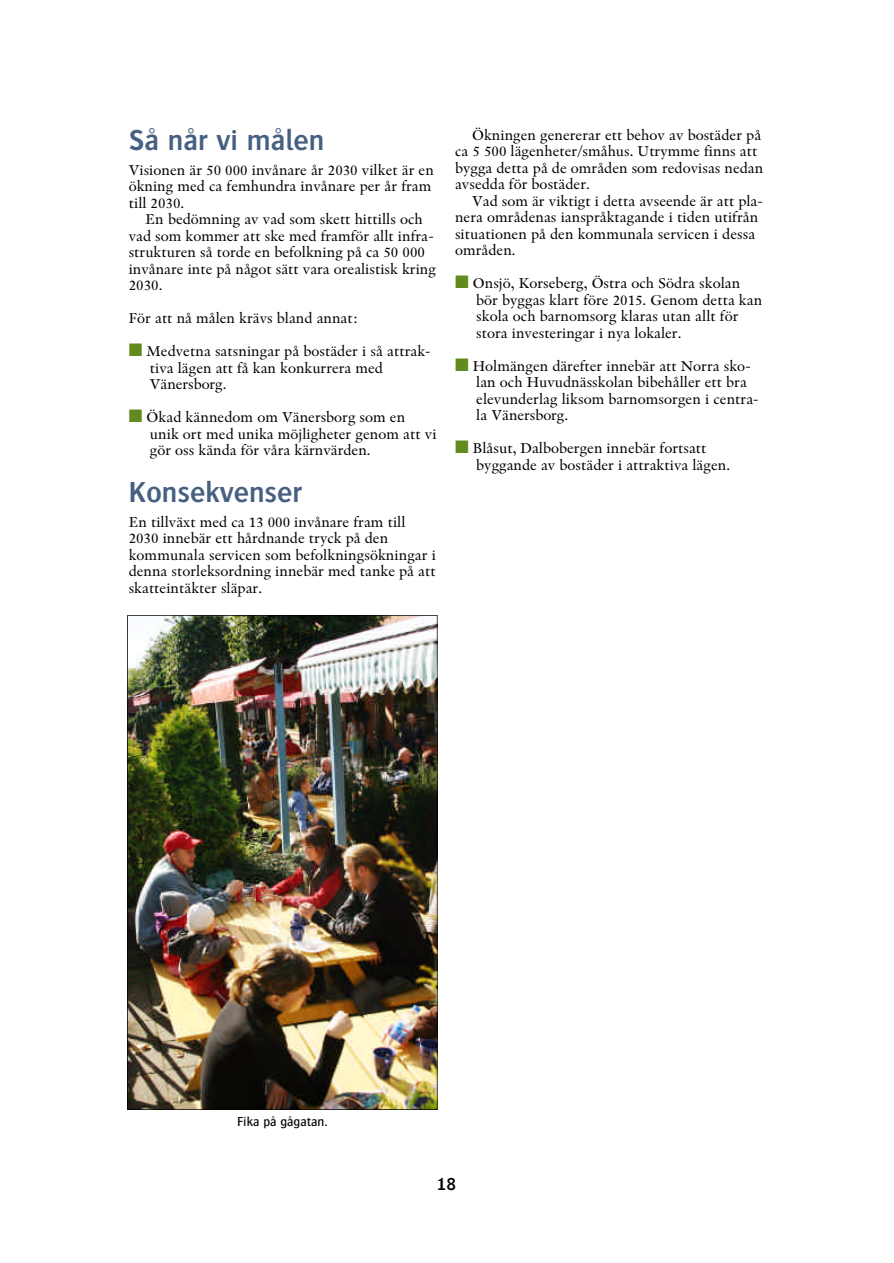
<style>
.page{position:relative;width:894px;height:1263px;background:#fff}
.page>*{position:absolute;margin:0;border:0;box-sizing:border-box;transform-origin:0 0}
.t1{font:600 30px "Bosis";color:#476081}
.t2{font:600 18px "Bosis";color:#000}
.t3{font:15px/16.5px "Indigo";color:#000}
.t4{font:500 13.5px "Bosis";color:#000}
.s1{color:#618b1c}
</style>
<div class="page">
<img style="left:127px;top:615px;width:311px;height:495px">
<h1 class="t1" style="left:129px;top:124px;width:197px">Så når vi målen</h1>
<p class="t3" style="left:129px;top:161px;width:307px">Visionen är 50 000 invånare år 2030 vilket är en ökning med ca femhundra invånare per år fram till 2030.</p>
<p class="t3" style="left:129px;top:211px;width:309px;text-indent:17px">En bedömning av vad som skett hittills och vad som kommer att ske med framför allt infra&shy;strukturen så torde en befolkning på ca 50 000 invånare inte på något sätt vara orealistisk kring 2030.</p>
<p class="t3" style="left:129px;top:310px;width:231px">För att nå målen krävs bland annat:</p>
<p class="t3" style="left:150px;top:343px;width:282px;text-indent:-21px"><span class="s1">■</span> Medvetna satsningar på bostäder i så attrak&shy;tiva lägen att få kan konkurrera med<br>Vänersborg.</p>
<p class="t3" style="left:150px;top:409px;width:288px;text-indent:-21px"><span class="s1">■</span> Ökad kännedom om Vänersborg som en unik ort med unika möjligheter genom att vi gör oss kända för våra kärnvärden.</p>
<h1 class="t1" style="left:129px;top:475px;width:175px">Konsekvenser</h1>
<p class="t3" style="left:129px;top:513px;width:309px">En tillväxt med ca 13 000 invånare fram till 2030 innebär ett hårdnande tryck på den kommunala servicen som befolkningsökningar i denna storleksordning innebär med tanke på att skatteintäkter släpar.</p>
<p class="t3" style="left:455px;top:127px;width:310px;text-indent:17px">Ökningen genererar ett behov av bostäder på ca 5 500 lägenheter/småhus. Utrymme finns att bygga detta på de områden som redovisas nedan avsedda för bostäder.</p>
<p class="t3" style="left:455px;top:193px;width:309px;text-indent:17px">Vad som är viktigt i detta avseende är att pla&shy;nera områdenas ianspråktagande i tiden utifrån situationen på den kommunala servicen i dessa områden.</p>
<p class="t3" style="left:476px;top:275px;width:288px;text-indent:-21px"><span class="s1">■</span> Onsjö, Korseberg, Östra och Södra skolan bör byggas klart före 2015. Genom detta kan skola och barnomsorg klaras utan allt för stora investeringar i nya lokaler.</p>
<p class="t3" style="left:476px;top:358px;width:284px;text-indent:-21px"><span class="s1">■</span> Holmängen därefter innebär att Norra sko&shy;lan och Huvudnässkolan bibehåller ett bra elevunderlag liksom barnomsorgen i centra&shy;la Vänersborg.</p>
<p class="t3" style="left:476px;top:440px;width:255px;text-indent:-21px"><span class="s1">■</span> Blåsut, Dalbobergen innebär fortsatt byggande av bostäder i attraktiva lägen.</p>
<p class="t4" style="left:237px;top:1115px;width:92px">Fika på gågatan.</p>
<p class="t2" style="left:437px;top:1175px;width:21px">18</p>
</div>
